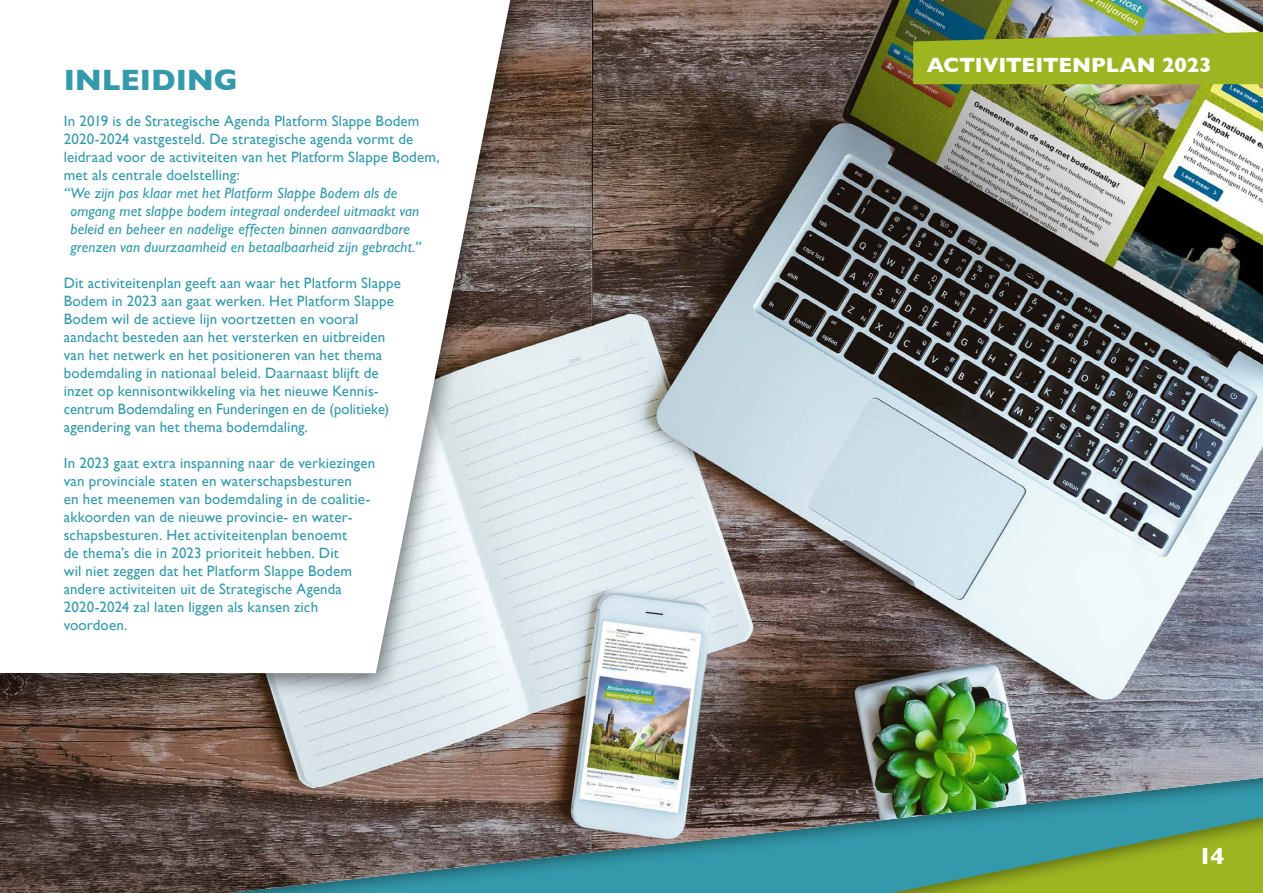
<style>
.page{position:relative;width:1263px;height:893px;background:#fff}
.page>*{position:absolute;margin:0;border:0;box-sizing:border-box;transform-origin:0 0}
.t1{font:700 30px "Gill Sans";letter-spacing:-.005em;color:#3399ab}
.t2{font:700 23.7px "Gill Sans";color:#fff}
.t3{font:700 21px "Gill Sans";letter-spacing:-.005em;color:#fff}
.t4{font:15px/18px "Gill Sans";letter-spacing:.01em;color:#3399ab}
.t5{font:italic 15px/18px "Gill Sans";letter-spacing:.005em;color:#3399ab}
</style>
<div class="page">
<img style="left:0;top:0;width:1263px;height:893px">
<svg style="left:913px;top:32px;width:350px;height:52px;background:#97b029"></svg>
<div style="left:0;top:0;width:565px;height:698px;background:#000;opacity:.54"></div>
<svg style="left:0;top:0;width:510px;height:673px"></svg>
<h1 class="t1" style="left:64px;top:56px;width:176px">INLEIDING</h1>
<p class="t4" style="left:64px;top:112px;width:377px">In 2019 is de Strategische Agenda Platform Slappe Bodem 2020-2024 vastgesteld. De strategische agenda vormt de leidraad voor de activiteiten van het Platform Slappe Bodem, met als centrale doelstelling:</p>
<p class="t5" style="left:71px;top:184px;width:352px;text-indent:-7px">“We zijn pas klaar met het Platform Slappe Bodem als de omgang met slappe bodem integraal onderdeel uitmaakt van beleid en beheer en nadelige effecten binnen aanvaardbare grenzen van duurzaamheid en betaalbaarheid zijn gebracht.”</p>
<p class="t4" style="left:64px;top:274px;width:339px">Dit activiteitenplan geeft aan waar het Platform Slappe Bodem in 2023 aan gaat werken. Het Platform Slappe Bodem wil de actieve lijn voortzetten en vooral aandacht besteden aan het versterken en uitbreiden van het netwerk en het positioneren van het thema bodemdaling in nationaal beleid. Daarnaast blijft de inzet op kennisontwikkeling via het nieuwe Kennis&shy;centrum Bodemdaling en Funderingen en de (politieke) agendering van het thema bodemdaling.</p>
<p class="t4" style="left:64px;top:454px;width:313px">In 2023 gaat extra inspanning naar de verkiezingen van provinciale staten en waterschapsbesturen<br>en het meenemen van bodemdaling in de coalitie&shy;akkoorden van de nieuwe provincie- en water&shy;schapsbesturen. Het activiteitenplan benoemt<br>de thema’s die in 2023 prioriteit hebben. Dit<br>wil niet zeggen dat het Platform Slappe Bodem andere activiteiten uit de Strategische Agenda 2020-2024 zal laten liggen als kansen zich voordoen.</p>
<h3 class="t3" style="left:927px;top:48px;width:286px">ACTIVITEITENPLAN 2023</h3>
<h2 class="t2" style="left:1198px;top:837px;width:28px">14</h2>
</div>
